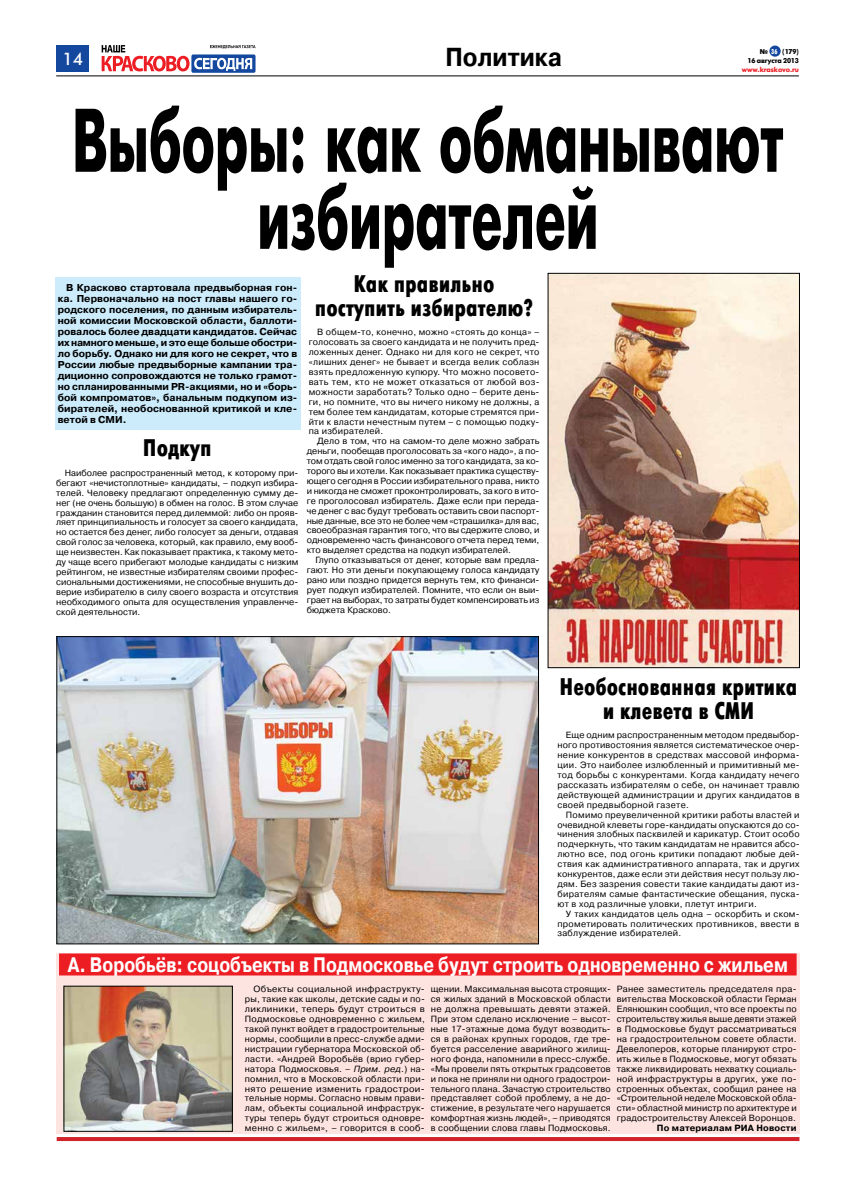
<style>
.page{position:relative;width:842px;height:1191px;background:#fff}
.page>*{position:absolute;margin:0;border:0;box-sizing:border-box;transform-origin:0 0}
.t1{font:700 90px/77px "Futuris";color:#000;text-align:center;scale:.58 1}
.t2{font:700 26px "Pragmatica C";color:#000;scale:.9 1}
.t3{font:24px/24px "Futuris X Cond C";color:#000;text-align:center}
.t4{font:700 21px "Pragmatica C";color:#fff;scale:.82 1}
.t5{font:500 17.4px "Futura BT";color:#fff}
.t6{font:700 10px/11px "Pragmatica C";letter-spacing:.005em;color:#000;text-align:justify}
.t7{font:9px/9.9px "Pragmatica C";letter-spacing:.02em;color:#000;text-align:justify}
.t8{font:700 9px "Pragmatica C";letter-spacing:.02em;color:#000}
.t9{font:700 7px/9px "Futuris C";letter-spacing:-.015em;color:#000;text-align:right}
.t10{font:700 7px "Futuris C";letter-spacing:-.015em;color:#ed1d24}
.s1{font-family:"Futuris X Cond C";font-weight:400;color:#fff}
.s2{font-style:italic}
</style>
<div class="page">
<div style="left:57px;top:45px;width:32px;height:26px;background:#14489f"></div>
<hr style="left:56px;top:75px;width:743px;height:1px;background:#000">
<div style="left:191px;top:54px;width:64px;height:19px;background:#14489f;border-radius:2px"></div>
<svg style="left:102px;top:45px;width:154px;height:26px"></svg>
<div style="left:769px;top:46px;width:12px;height:11px;background:#14489f;border-radius:50%"></div>
<hr style="left:57px;top:1137px;width:742px;height:4px;background:#d2232a">
<div style="left:55px;top:277px;width:245px;height:152px;background:#ccecfc"></div>
<div style="left:56px;top:953px;width:743px;height:181px;background:#fde4e1"></div>
<div style="left:59px;top:953px;width:738px;height:22px;background:#ed1d24"></div>
<img style="left:66px;top:988px;width:164px;height:141px">
<img style="left:59px;top:638px;width:478px;height:304px">
<div style="left:57px;top:636px;width:482px;height:308px;border:1px solid #000"></div>
<img style="left:550px;top:275px;width:247px;height:391px">
<div style="left:548px;top:273px;width:251px;height:395px;border:1px solid #000"></div>
<h2 class="t2" style="left:445px;top:43px;width:131px">Политика</h2>
<h1 class="t1" style="left:72px;top:103px;width:1227px">Выборы: как обманывают избирателей</h1>
<p class="t6" style="left:58px;top:282px;width:241px;text-indent:9px">В Красково стартовала предвыборная гон&shy;ка. Первоначально на пост главы нашего го&shy;родского поселения, по данным избиратель&shy;ной комиссии Московской области, баллоти&shy;ровалось более двадцати кандидатов. Сейчас их намного меньше, и это еще больше обостри&shy;ло борьбу. Однако ни для кого не секрет, что в России любые предвыборные кампании тра&shy;диционно сопровождаются не только грамот&shy;но спланированными PR-акциями, но и «борь&shy;бой компроматов», банальным подкупом из&shy;бирателей, необоснованной критикой и кле&shy;ветой в СМИ.</p>
<h3 class="t5" style="left:62px;top:48px;width:23px">14</h3>
<p class="t9" style="left:747px;top:47px;width:53px">№ <span class="s1">36</span> (179)<br>16 августа 2013</p>
<p class="t10" style="left:742px;top:65px;width:59px">www.kraskovo.ru</p>
<h3 class="t3" style="left:315px;top:272px;width:220px">Как правильно поступить избирателю?</h3>
<p class="t7" style="left:309px;top:327px;width:232px;text-indent:9px">В общем-то, конечно, можно «стоять до конца» – голосовать за своего кандидата и не получить пред&shy;ложенных денег. Однако ни для кого не секрет, что «лишних денег» не бывает и всегда велик соблазн взять предложенную купюру. Что можно посовето&shy;вать тем, кто не может отказаться от любой воз&shy;можности заработать? Только одно – берите день&shy;ги, но помните, что вы ничего никому не должны, а тем более тем кандидатам, которые стремятся при&shy;йти к власти нечестным путем – с помощью подку&shy;па избирателей.</p>
<p class="t7" style="left:307px;top:436px;width:234px;text-indent:10px">Дело в том, что на самом-то деле можно забрать деньги, пообещав проголосовать за «кого надо», а по&shy;том отдать свой голос именно за того кандидата, за ко&shy;торого вы и хотели. Как показывает практика существу&shy;ющего сегодня в России избирательного права, никто и никогда не сможет проконтролировать, за кого в ито&shy;ге проголосовал избиратель. Даже если при переда&shy;че денег с вас будут требовать оставить свои паспорт&shy;ные данные, все это не более чем «страшилка» для вас, своеобразная гарантия того, что вы сдержите слово, и одновременно часть финансового отчета перед теми, кто выделяет средства на подкуп избирателей.</p>
<p class="t7" style="left:307px;top:555px;width:234px;text-indent:9px">Глупо отказываться от денег, которые вам предла&shy;гают. Но эти деньги покупающему голоса кандидату рано или поздно придется вернуть тем, кто финанси&shy;рует подкуп избирателей. Помните, что если он выи&shy;грает на выборах, то затраты будет компенсировать из бюджета Красково.</p>
<h3 class="t3" style="left:143px;top:436px;width:70px">Подкуп</h3>
<p class="t7" style="left:56px;top:468px;width:244px;text-indent:9px">Наиболее распространенный метод, к которому при&shy;бегают «нечистоплотные» кандидаты, – подкуп избира&shy;телей. Человеку предлагают определенную сумму де&shy;нег (не очень большую) в обмен на голос. В этом случае гражданин становится перед дилеммой: либо он прояв&shy;ляет принципиальность и голосует за своего кандидата, но остается без денег, либо голосует за деньги, отдавая свой голос за человека, который, как правило, ему вооб&shy;ще неизвестен. Как показывает практика, к такому мето&shy;ду чаще всего прибегают молодые кандидаты с низким рейтингом, не известные избирателям своими профес&shy;сиональными достижениями, не способные внушить до&shy;верие избирателю в силу своего возраста и отсутствия необходимого опыта для осуществления управленче&shy;ской деятельности.</p>
<h3 class="t3" style="left:560px;top:674px;width:239px">Необоснованная критика и клевета в СМИ</h3>
<p class="t7" style="left:557px;top:730px;width:244px;text-indent:9px">Еще одним распространенным методом предвыбор&shy;ного противостояния является систематическое очер&shy;нение конкурентов в средствах массовой информа&shy;ции. Это наиболее излюбленный и примитивный ме&shy;тод борьбы с конкурентами. Когда кандидату нечего рассказать избирателям о себе, он начинает травлю действующей администрации и других кандидатов в своей предвыборной газете.</p>
<p class="t7" style="left:557px;top:809px;width:244px;text-indent:9px">Помимо преувеличенной критики работы властей и очевидной клеветы горе-кандидаты опускаются до со&shy;чинения злобных пасквилей и карикатур. Стоит особо подчеркнуть, что таким кандидатам не нравится абсо&shy;лютно все, под огонь критики попадают любые дей&shy;ствия как административного аппарата, так и других конкурентов, даже если эти действия несут пользу лю&shy;дям. Без зазрения совести такие кандидаты дают из&shy;бирателям самые фантастические обещания, пуска&shy;ют в ход различные уловки, плетут интриги.</p>
<p class="t7" style="left:557px;top:908px;width:244px;text-indent:9px">У таких кандидатов цель одна – оскорбить и ском&shy;прометировать политических противников, ввести в заблуждение избирателей.</p>
<h3 class="t4" style="left:68px;top:952px;width:880px">А. Воробьёв: соцобъекты в Подмосковье будут строить одновременно с жильем</h3>
<p class="t7" style="left:245px;top:984px;width:181px;text-indent:9px">Объекты социальной инфраструкту&shy;ры, такие как школы, детские сады и по&shy;ликлиники, теперь будут строиться в Подмосковье одновременно с жильем, такой пункт войдет в градостроительные нормы, сообщили в пресс-службе адми&shy;нистрации губернатора Московской об&shy;ласти. «Андрей Воробьёв (врио губер&shy;натора Подмосковья. – <span class="s2">Прим. ред</span>.) на&shy;помнил, что в Московской области при&shy;нято решение изменить градострои&shy;тельные нормы. Согласно новым прави&shy;лам, объекты социальной инфраструк&shy;туры теперь будут строиться одновре&shy;менно с жильем», – говорится в сооб-</p>
<p class="t7" style="left:431px;top:984px;width:181px">щении. Максимальная высота строящих&shy;ся жилых зданий в Московской области не должна превышать девяти этажей.<br>При этом сделано исключение – высот&shy;ные 17-этажные дома будут возводить&shy;ся в районах крупных городов, где тре&shy;буется расселение аварийного жилищ&shy;ного фонда, напомнили в пресс-службе. «Мы провели пять открытых градсоветов и пока не приняли ни одного градострои&shy;тельного плана. Зачастую строительство представляет собой проблему, а не до&shy;стижение, в результате чего нарушается комфортная жизнь людей», – приводятся в сообщении слова главы Подмосковья.</p>
<p class="t7" style="left:617px;top:984px;width:181px">Ранее заместитель председателя пра&shy;вительства Московской области Герман Елянюшкин сообщил, что все проекты по строительству жилья выше девяти этажей в Подмосковье будут рассматриваться на градостроительном совете области.<br>Девелоперов, которые планируют стро&shy;ить жилье в Подмосковье, могут обязать также ликвидировать нехватку социаль&shy;ной инфраструктуры в других, уже по&shy;строенных объектах, сообщил ранее на «Строительной неделе Московской обла&shy;сти» областной министр по архитектуре и градостроительству Алексей Воронцов.</p>
<p class="t8" style="left:657px;top:1123px;width:141px">По материалам РИА Новости</p>
</div>
